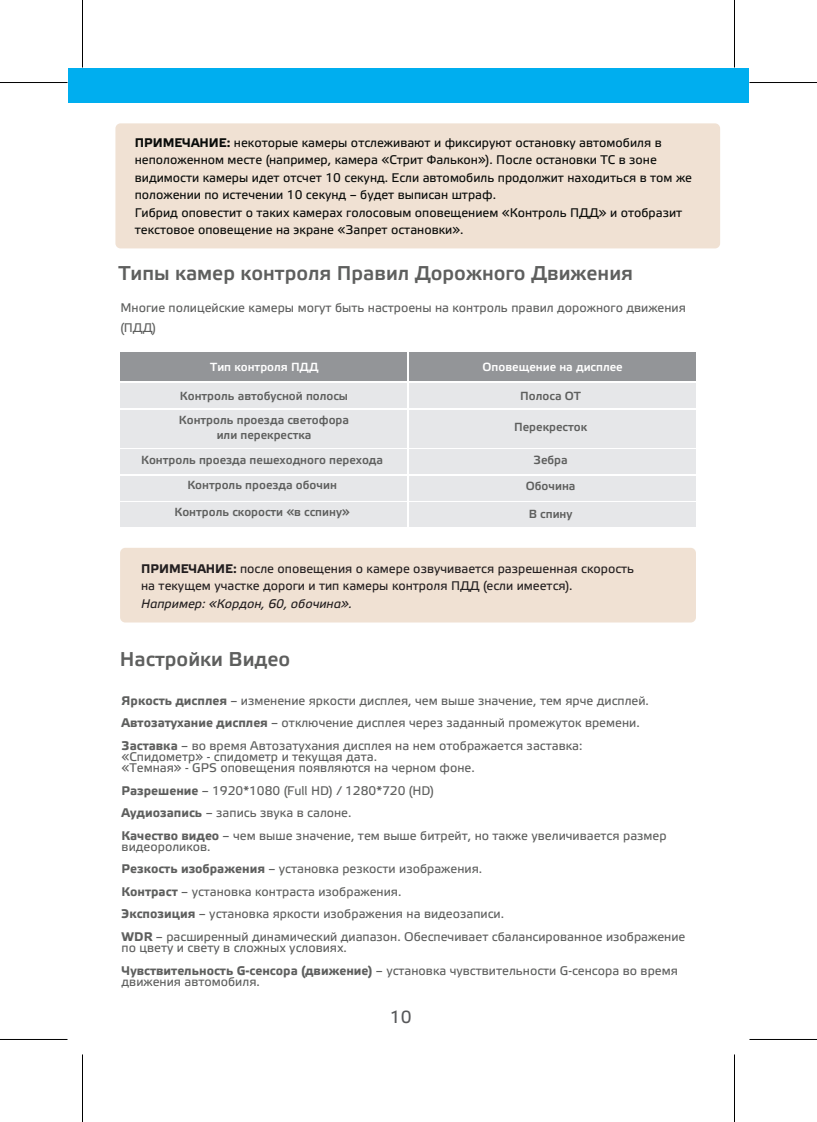
<style>
.page{position:relative;width:817px;height:1122px;background:#fff}
.page>*{position:absolute;margin:0;border:0;box-sizing:border-box;transform-origin:0 0}
.t1{font:20px "Elektra Medium Pro";color:#5e5f5e}
.t2{font:17.5px "Elektra Text Pro";color:#57585a}
.t3{font:12.5px/22.5px "Elektra Text Pro";color:#5e5f5e}
.t4{font:12.5px/17.5px "Elektra Text Pro";color:#0a0c0a}
.t5{font:12.5px/17.5px "Elektra Text Pro";color:#231f20}
.t6{font:italic 12.5px "Elektra Text Pro";color:#231f20}
.t7{font:11.75px/15px "Elektra Medium Pro";color:#5e5f5e;text-align:center}
.t8{font:11.75px "Elektra Medium Pro";color:#fff}
.s1{font-weight:700}
</style>
<div class="page">
<div style="left:68px;top:68px;width:681px;height:35px;background:#00aeef"></div>
<div style="left:115px;top:123px;width:605px;height:125px;background:#f0e1d3;border-radius:5px"></div>
<div style="left:120px;top:548px;width:576px;height:74px;background:#f0e1d3;border-radius:5px"></div>
<div style="left:120px;top:352px;width:287px;height:29px;background:#939598"></div>
<div style="left:409px;top:352px;width:287px;height:29px;background:#939598"></div>
<div style="left:120px;top:383px;width:287px;height:25px;background:#e6e7e9"></div>
<div style="left:120px;top:410px;width:287px;height:37px;background:#e6e7e9"></div>
<div style="left:120px;top:449px;width:287px;height:25px;background:#e6e7e9"></div>
<div style="left:120px;top:476px;width:287px;height:24px;background:#e6e7e9"></div>
<div style="left:120px;top:502px;width:287px;height:24px;background:#e6e7e9"></div>
<div style="left:409px;top:410px;width:287px;height:37px;background:#e6e7e9"></div>
<div style="left:409px;top:449px;width:287px;height:25px;background:#e6e7e9"></div>
<div style="left:409px;top:476px;width:287px;height:24px;background:#e6e7e9"></div>
<div style="left:409px;top:502px;width:287px;height:24px;background:#e6e7e9"></div>
<div style="left:409px;top:383px;width:287px;height:25px;background:#e6e7e9"></div>
<hr style="left:0;top:82px;width:68px;height:1px;background:#000">
<hr style="left:749px;top:82px;width:68px;height:1px;background:#000">
<hr style="left:0;top:1039px;width:68px;height:1px;background:#000">
<hr style="left:749px;top:1039px;width:68px;height:1px;background:#000">
<hr style="left:82px;top:0;width:1px;height:67px;background:#000">
<hr style="left:82px;top:1054px;width:1px;height:68px;background:#000">
<hr style="left:734px;top:0;width:1px;height:67px;background:#000">
<hr style="left:734px;top:1054px;width:1px;height:68px;background:#000">
<p class="t4" style="left:135px;top:134px;width:559px"><span class="s1">ПРИМЕЧАНИЕ:</span> некоторые камеры отслеживают и фиксируют остановку автомобиля в неположенном месте (например, камера «Стрит Фалькон»). После остановки ТС в зоне видимости камеры идет отсчет 10 секунд. Если автомобиль продолжит находиться в том же положении по истечении 10 секунд – будет выписан штраф.<br>Гибрид оповестит о таких камерах голосовым оповещением «Контроль ПДД» и отобразит текстовое оповещение на экране «Запрет остановки».</p>
<h1 class="t1" style="left:118px;top:262px;width:516px">Типы камер контроля Правил Дорожного Движения</h1>
<p class="t3" style="left:120px;top:298px;width:567px;line-height:20px">Многие полицейские камеры могут быть настроены на контроль правил дорожного движения (ПДД)</p>
<p class="t8" style="left:210px;top:360px;width:110px">Тип контроля ПДД</p>
<p class="t8" style="left:483px;top:360px;width:142px">Оповещение на дисплее</p>
<p class="t7" style="left:180px;top:389px;width:170px">Контроль автобусной полосы</p>
<p class="t7" style="left:520px;top:389px;width:62px">Полоса ОТ</p>
<p class="t7" style="left:514px;top:420px;width:75px">Перекресток</p>
<p class="t7" style="left:533px;top:453px;width:36px">Зебра</p>
<p class="t7" style="left:526px;top:479px;width:51px">Обочина</p>
<p class="t7" style="left:529px;top:507px;width:45px">В спину</p>
<p class="t7" style="left:179px;top:413px;width:172px">Контроль проезда светофора или перекрестка</p>
<p class="t7" style="left:141px;top:448px;width:243px;line-height:25px">Контроль проезда пешеходного перехода<br>Контроль проезда обочин</p>
<p class="t7" style="left:175px;top:505px;width:177px">Контроль скорости «в сспину»</p>
<p class="t5" style="left:141px;top:560px;width:495px"><span class="s1">ПРИМЕЧАНИЕ:</span> после оповещения о камере озвучивается разрешенная скорость на текущем участке дороги и тип камеры контроля ПДД (если имеется).</p>
<p class="t6" style="left:141px;top:596px;width:213px">Например: «Кордон, 60, обочина».</p>
<h1 class="t1" style="left:120px;top:648px;width:172px">Настройки Видео</h1>
<p class="t3" style="left:122px;top:689px;width:529px"><span class="s1">Яркость дисплея</span> – изменение яркости дисплея, чем выше значение, тем ярче дисплей.<br><span class="s1">Автозатухание дисплея</span> – отключение дисплея через заданный промежуток времени.<br><span class="s1">Заставка</span> – во время Автозатухания дисплея на нем отображается заставка:</p>
<p class="t3" style="left:122px;top:751px;width:355px;line-height:11.2px">«Спидометр» - спидометр и текущая дата.<br>«Темная» - GPS оповещения появляются на черном фоне.</p>
<p class="t3" style="left:122px;top:779px;width:547px"><span class="s1">Разрешение</span> – 1920*1080 (Full HD) / 1280*720 (HD)<br><span class="s1">Аудиозапись</span> – запись звука в салоне.<br><span class="s1">Качество видео</span> – чем выше значение, тем выше битрейт, но также увеличивается размер</p>
<p class="t3" style="left:122px;top:836px;width:565px">видеороликов.<br><span class="s1">Резкость изображения</span> – установка резкости изображения.<br><span class="s1">Контраст</span> – установка контраста изображения.<br><span class="s1">Экспозиция</span> – установка яркости изображения на видеозаписи.<br><span class="s1">WDR</span> – расширенный динамический диапазон. Обеспечивает сбалансированное изображение</p>
<p class="t3" style="left:122px;top:937px;width:558px">по цвету и свету в сложных условиях.<br><span class="s1">Чувствительность G-сенсора (движение)</span> – установка чувствительности G-сенсора во время</p>
<p class="t3" style="left:122px;top:971px;width:140px">движения автомобиля.</p>
<h2 class="t2" style="left:390px;top:1007px;width:23px">10</h2>
</div>
